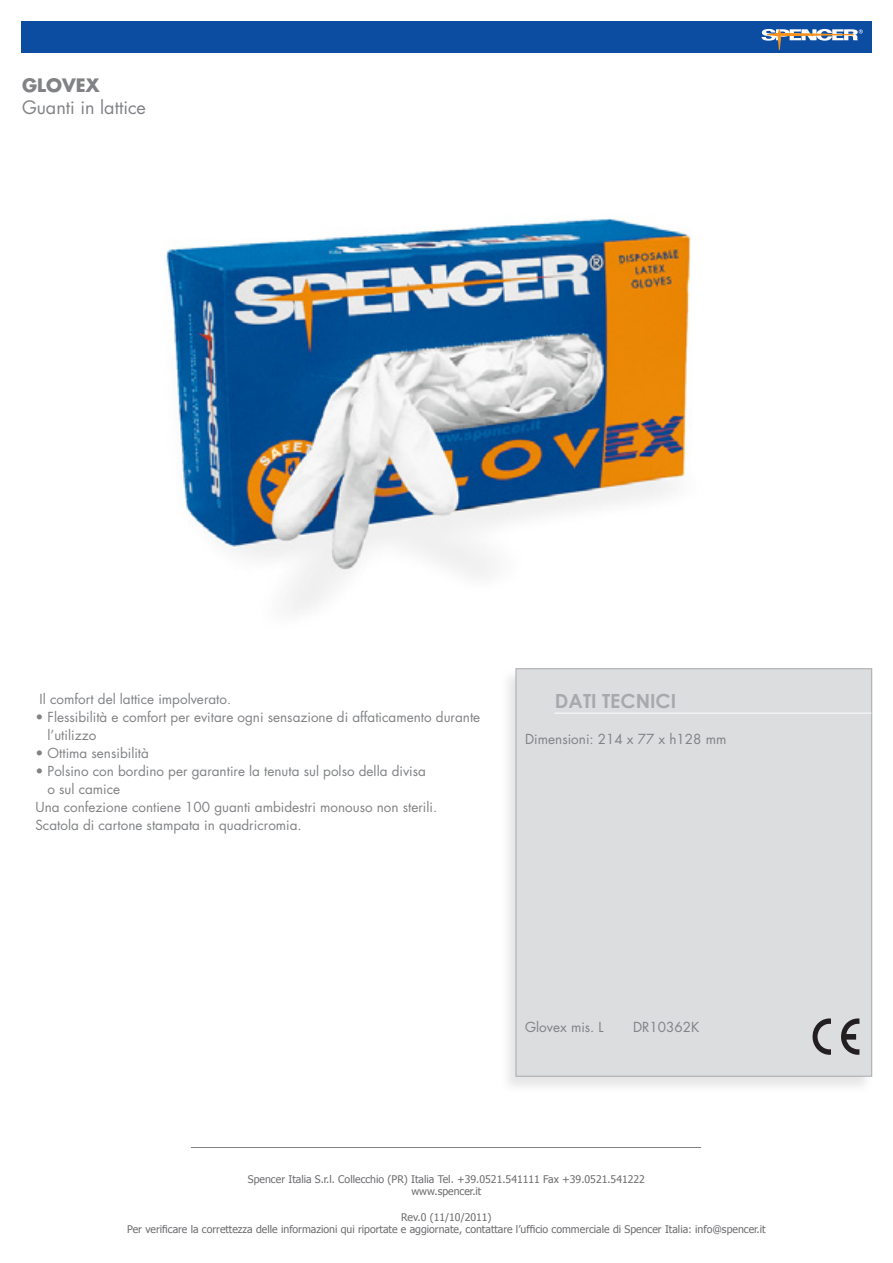
<style>
.page{position:relative;width:893px;height:1263px;background:#fff}
.page>*{position:absolute;margin:0;border:0;box-sizing:border-box;transform-origin:0 0}
.TITOLO_DATI_TECNICI{font:700 19.5px "Century Gothic";color:#a8a9ad}
.Sottotitolo{font:18px "Futura";color:#808285}
.Sottotitolo-2{font:700 18px "Futura";color:#808285}
.Testo{font:13.5px/18px "Futura";color:#808285}
.t1{font:10.5px "Tahoma";color:#6c6d70}
</style>
<div class="page">
<div style="left:21px;top:21px;width:851px;height:31px;background:#0d4da1"></div>
<svg style="left:761px;top:29px;width:102px;height:24px"></svg>
<hr style="left:191px;top:1147px;width:510px;height:1px;background:#808285">
<img style="left:166px;top:218px;width:526px;height:394px">
<div style="left:499px;top:667px;width:375px;height:426px;background:#808285;opacity:.2"></div>
<div style="left:516px;top:668px;width:356px;height:408px;background:#dcdddf;border:1px solid #a8a9ad"></div>
<hr style="left:554px;top:713px;width:317px;height:1px;background:#fff">
<svg style="left:812px;top:1018px;width:47px;height:37px"></svg>
<p class="Sottotitolo-2" style="left:22px;top:73px;width:79px">GLOVEX</p>
<p class="Sottotitolo" style="left:22px;top:95px;width:125px">Guanti in lattice</p>
<p class="Testo" style="left:40px;top:690px;width:193px">Il comfort del lattice impolverato.</p>
<p class="TITOLO_DATI_TECNICI" style="left:555px;top:689px;width:123px">DATI TECNICI</p>
<p class="Testo" style="left:47px;top:708px;width:434px;text-indent:-12px">• Flessibilità e comfort per evitare ogni sensazione di affaticamento durante ’l utilizzo</p>
<p class="Testo" style="left:35px;top:744px;width:115px">• Ottima sensibilità</p>
<p class="Testo" style="left:35px;top:762px;width:392px">• Polsino con bordino per garantire la tenuta sul polso della divisa</p>
<p class="Testo" style="left:47px;top:780px;width:74px">o sul camice</p>
<p class="Testo" style="left:35px;top:798px;width:403px">Una confezione contiene 100 guanti ambidestri monouso non sterili.</p>
<p class="Testo" style="left:35px;top:816px;width:268px">Scatola di cartone stampata in quadricromia.</p>
<p class="Testo" style="left:525px;top:730px;width:203px">Dimensioni: 214 x 77 hx 128 mm</p>
<p class="Testo" style="left:525px;top:1018px;width:80px">Glovex mis L.</p>
<p class="Testo" style="left:633px;top:1018px;width:68px">DR10362K</p>
<p class="t1" style="left:248px;top:1172px;width:399px">Spencer Italia .l.r.S Collecchio (PR) Italia Tel. +39.0521.541111 Fax +39.0521.541222</p>
<p class="t1" style="left:411px;top:1185px;width:71px">www.spencer i t.</p>
<p class="t1" style="left:401px;top:1210px;width:92px">Rev.0 )11/10/2011(</p>
<p class="t1" style="left:127px;top:1223px;width:640px">Per verificare la correttezza delle informazioni qui riportate e aggiornate, contattare ’l ufficio commerciale di Spencer Italia: info@spencer i t.</p>
</div>
